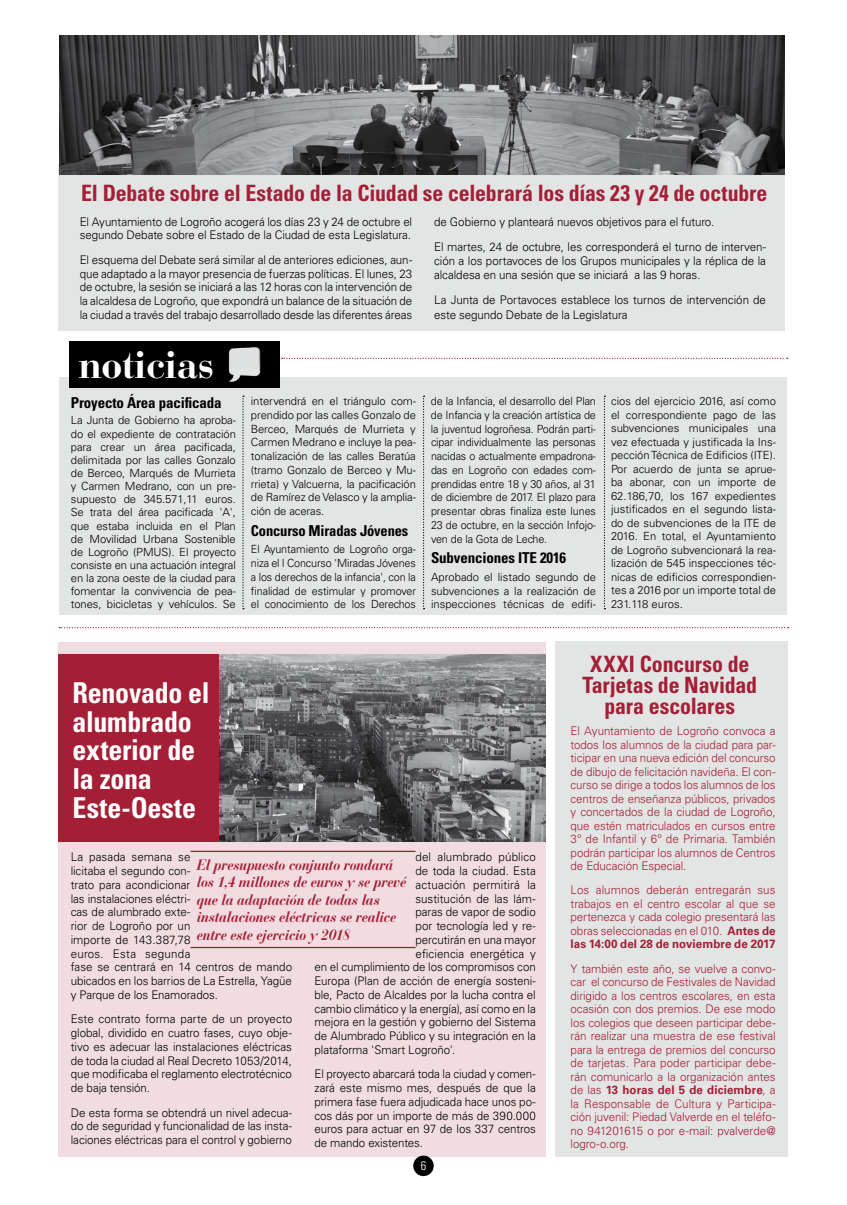
<style>
.page{position:relative;width:847px;height:1205px;background:#fff}
.page>*{position:absolute;margin:0;border:0;box-sizing:border-box;transform-origin:0 0}
.t1{font:700 38.62px "Bauer Bodoni Std";letter-spacing:-.02em;color:#fff}
.t2{font:700 condensed 28.75px/28.8px "Univers LT Std";letter-spacing:-.01em;color:#fff}
.t3{font:700 condensed 22.5px/21.2px "Univers LT Std";letter-spacing:-.005em;color:#a41f35;text-align:center}
.t4{font:italic 700 15px/17.5px "Bauer Bodoni Std";letter-spacing:-.025em;color:#a41f35;scale:.95 1}
.t5{font:700 condensed 15px "Univers LT Std";letter-spacing:-.01em;color:#000}
.t6{font:300 condensed 12.5px "Univers LT Std";color:#fff}
.t7{font:300 11.88px/13.8px "Univers LT Std";letter-spacing:-.005em;color:#000}
.t8{font:300 11.88px/13.5px "Univers LT Std";letter-spacing:-.01em;color:#a41f35;text-align:justify}
.t9{font:300 11.88px "Univers LT Std";letter-spacing:.015em;color:#000}
.t10{font:300 11.25px/13.5px "Univers LT Std";letter-spacing:-.01em;color:#000;text-align:justify}
.t11{font:300 11.25px/13.8px "Univers LT Std";letter-spacing:-.01em;color:#000;text-align:justify;scale:.96 1}
.s1{font-weight:700}
</style>
<div class="page">
<div style="left:58px;top:165px;width:727px;height:166px;background:#e3e4e4"></div>
<div style="left:555px;top:641px;width:232px;height:515px;background:#e3e4e4"></div>
<img style="left:59px;top:35px;width:726px;height:139px">
<div style="left:58px;top:642px;width:488px;height:514px;background:#f1dde1"></div>
<hr style="left:190px;top:851px;width:225px;height:1px;background:#a41f35">
<hr style="left:190px;top:947px;width:225px;height:1px;background:#a41f35">
<hr style="left:846px;top:109px;width:1px;height:39px;background:#a41f35">
<div style="left:60px;top:377px;width:727px;height:238px;background:#e3e4e4"></div>
<svg style="left:242px;top:396px;width:2px;height:213px"></svg>
<svg style="left:423px;top:396px;width:2px;height:213px"></svg>
<svg style="left:604px;top:396px;width:1px;height:213px"></svg>
<svg style="left:282px;top:358px;width:506px;height:1px"></svg>
<div style="left:69px;top:341px;width:211px;height:46px;background:#000"></div>
<img style="left:228px;top:347px;width:33px;height:35px">
<svg style="left:59px;top:627px;width:730px;height:1px"></svg>
<img style="left:219px;top:654px;width:327px;height:188px">
<div style="left:58px;top:654px;width:161px;height:188px;background:#a41f35"></div>
<div style="left:413px;top:1155px;width:21px;height:21px;background:#000;border-radius:50%"></div>
<h3 class="t3" style="left:81px;top:182px;width:688px">El Debate sobre el Estado de la Ciudad se celebrará los días 23 y 24 de octubre</h3>
<p class="t7" style="left:80px;top:215px;width:334px">El Ayuntamiento de Logroño acogerá los días 23 y 24 de octubre el segundo Debate sobre el Estado de la Ciudad de esta Legislatura.</p>
<p class="t7" style="left:80px;top:253px;width:334px;text-align:justify">El esquema del Debate será similar al de anteriores ediciones, aun&shy;que adaptado a la mayor presencia de fuerzas políticas. El lunes, 23 de octubre, la sesión se iniciará a las 12 horas con la intervención de la alcaldesa de Logroño, que expondrá un balance de la situación de la ciudad a través del trabajo desarrollado desde las diferentes áreas</p>
<p class="t7" style="left:434px;top:209px;width:333px;line-height:25px">de Gobierno y planteará nuevos objetivos para el futuro.<br>El martes, 24 de octubre, les corresponderá el turno de interven-</p>
<p class="t7" style="left:434px;top:254px;width:333px;line-height:14.4px">ción a los portavoces de los Grupos municipales y la réplica de la alcaldesa en una sesión que se iniciará a las 9 horas.</p>
<p class="t7" style="left:434px;top:293px;width:333px;line-height:14.4px">La Junta de Portavoces establece los turnos de intervención de este segundo Debate de la Legislatura</p>
<h1 class="t1" style="left:78px;top:341px;width:138px">noticias</h1>
<p class="t5" style="left:71px;top:393px;width:152px">Proyecto Área pacificada</p>
<p class="t10" style="left:71px;top:414px;width:167px;line-height:13.1px">La Junta de Gobierno ha aproba&shy;do el expediente de contratación para crear un área pacificada, delimitada por las calles Gonzalo de Berceo, Marqués de Murrieta y Carmen Medrano, con un pre&shy;supuesto de 345.571,11 euros.<br>Se trata del área pacificada 'A', que estaba incluida en el Plan de Movilidad Urbana Sostenible de Logroño (PMUS). El proyecto consiste en una actuación integral en la zona oeste de la ciudad para fomentar la convivencia de pea&shy;tones, bicicletas y vehículos. Se</p>
<p class="t10" style="left:251px;top:394px;width:166px">intervendrá en el triángulo com&shy;prendido por las calles Gonzalo de Berceo, Marqués de Murrieta y Carmen Medrano e incluye la pea&shy;tonalización de las calles Beratúa (tramo Gonzalo de Berceo y Mu&shy;rrieta) y Valcuerna, la pacificación de Ramírez de Velasco y la amplia&shy;ción de aceras.</p>
<p class="t5" style="left:251px;top:521px;width:159px">Concurso Miradas Jóvenes</p>
<p class="t11" style="left:251px;top:542px;width:173px">El Ayuntamiento de Logroño orga&shy;niza el I Concurso 'Miradas Jóvenes a los derechos de la infancia', con la finalidad de estimular y promover el conocimiento de los Derechos</p>
<p class="t11" style="left:431px;top:394px;width:173px">de la Infancia, el desarrollo del Plan de Infancia y la creación artística de la juventud logroñesa. Podrán parti&shy;cipar individualmente las personas nacidas o actualmente empadrona&shy;das en Logroño con edades com&shy;prendidas entre 18 y 30 años, al 31 de diciembre de 2017. El plazo para presentar obras finaliza este lunes 23 de octubre, en la sección Infojo&shy;ven de la Gota de Leche.</p>
<p class="t5" style="left:431px;top:549px;width:137px">Subvenciones ITE 2016</p>
<p class="t10" style="left:431px;top:570px;width:166px">Aprobado el listado segundo de subvenciones a la realización de inspecciones técnicas de edifi-</p>
<p class="t10" style="left:611px;top:394px;width:166px">cios del ejercicio 2016, así como el correspondiente pago de las subvenciones municipales una vez efectuada y justificada la Ins&shy;pección Técnica de Edificios (ITE).<br>Por acuerdo de junta se aprue&shy;ba abonar, con un importe de 62.186,70, los 167 expedientes justificados en el segundo lista&shy;do de subvenciones de la ITE de 2016. En total, el Ayuntamiento de Logroño subvencionará la rea&shy;lización de 545 inspecciones téc&shy;nicas de edificios correspondien&shy;tes a 2016 por un importe total de 231.118 euros.</p>
<h2 class="t2" style="left:73px;top:678px;width:138px">Renovado el alumbrado exterior de la zona<br>Este-Oeste</h2>
<p class="t7" style="left:71px;top:850px;width:223px">La pasada semana se<br>licitaba el segundo con-<br>trato para acondicionar<br>las instalaciones eléctri-<br>cas de alumbrado exte-<br>rior de Logroño por un<br>importe de 143.387,78<br>euros. Esta segunda<br>fase se centrará en 14 centros de mando ubicados en los barrios de La Estrella, Yagüe y Parque de los Enamorados.</p>
<p class="t7" style="left:71px;top:1012px;width:223px;text-align:justify">Este contrato forma parte de un proyecto global, dividido en cuatro fases, cuyo obje&shy;tivo es adecuar las instalaciones eléctricas de toda la ciudad al Real Decreto 1053/2014, que modificaba el reglamento electrotécnico de baja tensión.</p>
<p class="t7" style="left:71px;top:1105px;width:223px;text-align:justify">De esta forma se obtendrá un nivel adecua&shy;do de seguridad y funcionalidad de las insta&shy;laciones eléctricas para el control y gobierno</p>
<p class="t7" style="left:415px;top:850px;width:122px">del alumbrado público</p>
<p class="t7" style="left:415px;top:864px;width:122px">de toda la ciudad. Esta</p>
<p class="t9" style="left:415px;top:877px;width:122px">actuación permitirá la</p>
<p class="t7" style="left:415px;top:891px;width:122px">sustitución de las lám-</p>
<p class="t7" style="left:415px;top:905px;width:122px">paras de vapor de sodio</p>
<p class="t7" style="left:415px;top:919px;width:122px">por tecnología led y re-</p>
<p class="t7" style="left:415px;top:933px;width:122px">percutirán en una mayor</p>
<p class="t7" style="left:415px;top:946px;width:122px">eficiencia energética y</p>
<p class="t7" style="left:314px;top:960px;width:223px">en el cumplimiento de los compromisos con</p>
<p class="t7" style="left:314px;top:974px;width:223px">Europa (Plan de acción de energía sosteni-</p>
<p class="t7" style="left:314px;top:988px;width:223px">ble, Pacto de Alcaldes por la lucha contra el</p>
<p class="t7" style="left:314px;top:1001px;width:223px">cambio climático y la energía), así como en la</p>
<p class="t7" style="left:314px;top:1015px;width:223px">mejora en la gestión y gobierno del Sistema</p>
<p class="t7" style="left:314px;top:1029px;width:223px">de Alumbrado Público y su integración en la</p>
<p class="t7" style="left:314px;top:1043px;width:142px">plataforma 'Smart Logroño'.</p>
<p class="t7" style="left:314px;top:1067px;width:223px;text-align:justify">El proyecto abarcará toda la ciudad y comen&shy;zará este mismo mes, después de que la primera fase fuera adjudicada hace unos po&shy;cos dás por un importe de más de 390.000 euros para actuar en 97 de los 337 centros de mando existentes.</p>
<p class="t4" style="left:197px;top:856px;width:222px">El presupuesto conjunto rondará los 1,4 millones de euros y se prevé que la adaptación de todas las instalaciones eléctricas se realice entre este ejercicio y 2018</p>
<p class="t6" style="left:421px;top:1158px;width:7px">6</p>
<h3 class="t3" style="left:582px;top:653px;width:176px">XXXI Concurso de<br>Tarjetas de Navidad para escolares</h3>
<p class="t8" style="left:570px;top:724px;width:207px">El Ayuntamiento de Logroño convoca a todos los alumnos de la ciudad para par&shy;ticipar en una nueva edición del concurso de dibujo de felicitación navideña. El con&shy;curso se dirige a todos los alumnos de los centros de enseñanza públicos, privados y concertados de la ciudad de Logroño, que estén matriculados en cursos entre 3º de Infantil y 6º de Primaria. También podrán participar los alumnos de Centros de Educación Especial.</p>
<p class="t8" style="left:570px;top:883px;width:207px">Los alumnos deberán entregarán sus trabajos en el centro escolar al que se pertenezca y cada colegio presentará las obras seleccionadas en el 010. <span class="s1">Antes de las 14:00 del 28 de noviembre de 2017</span></p>
<p class="t8" style="left:570px;top:961px;width:207px">Y también este año, se vuelve a convo&shy;car el concurso de Festivales de Navidad dirigido a los centros escolares, en esta ocasión con dos premios. De ese modo los colegios que deseen participar debe&shy;rán realizar una muestra de ese festival para la entrega de premios del concurso de tarjetas. Para poder participar debe&shy;rán comunicarlo a la organización antes de las <span class="s1">13 horas del 5 de diciembre</span>, a la Responsable de Cultura y Participa&shy;ción juvenil: Piedad Valverde en el teléfo&shy;no 941201615 o por e-mail: pvalverde@ logro-o.org.</p>
</div>
